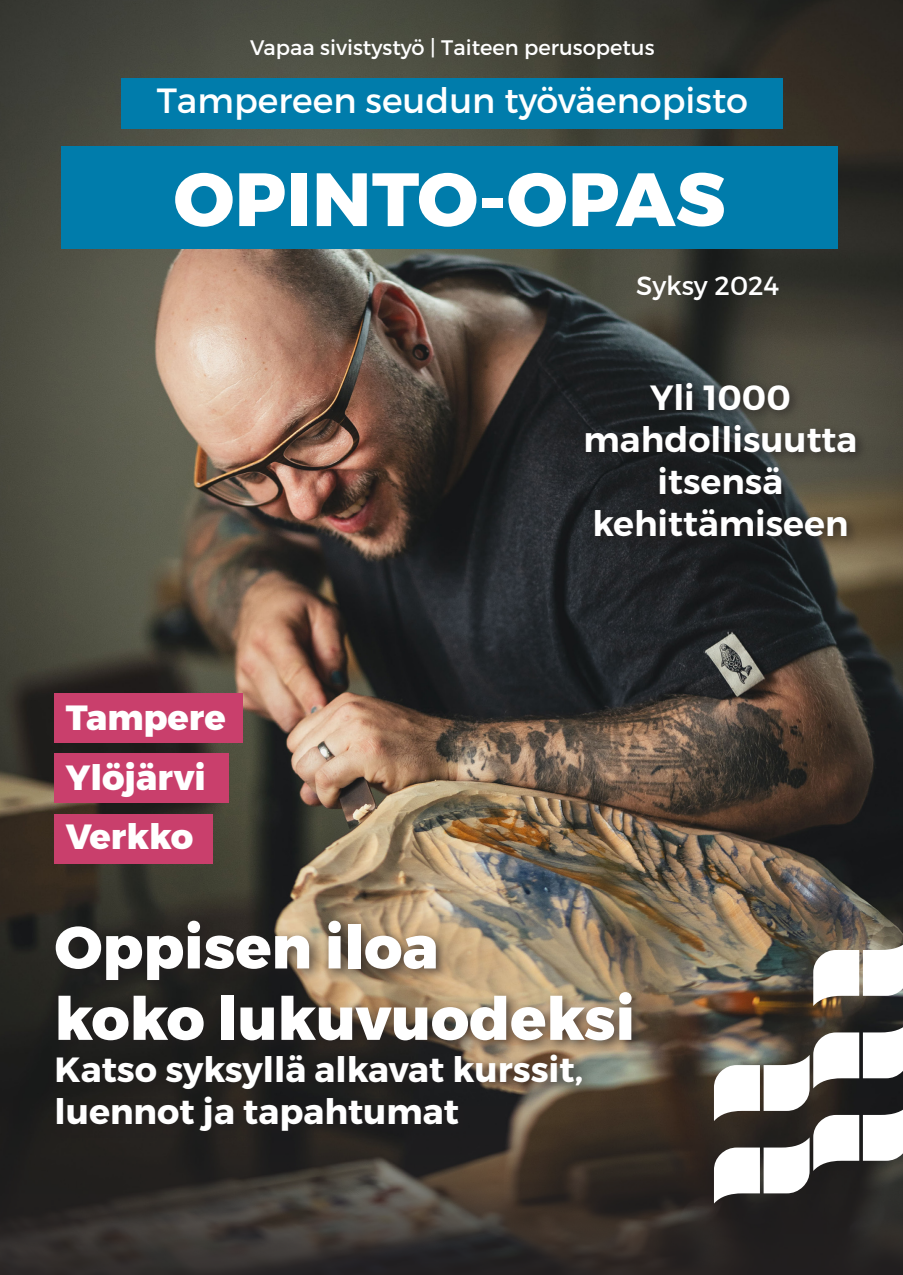
<style>
.page{position:relative;width:903px;height:1275px;background:#fff}
.page>*{position:absolute;margin:0;border:0;box-sizing:border-box;transform-origin:0 0}
.t1{font:800 75.25px "Montserrat";letter-spacing:.01em;color:#fff}
.t2{font:800 59.5px/71.4px "Montserrat";color:#fff}
.t3{font:700 35px/42px "Montserrat";color:#fff}
.t4{font:600 35px/42px "Montserrat";color:#fff;text-align:center}
.t5{font:35px "Montserrat";color:#fff}
.t6{font:800 35px/59.5px "Montserrat";color:#fff}
.t7{font:26.25px "Montserrat";color:#fff}
.t8{font:21px "Montserrat";color:#fff}
</style>
<div class="page">
<img style="left:0;top:0;width:903px;height:949px">
<svg style="left:0;top:949px;width:903px;height:326px;background:#36302b"></svg>
<div style="left:61px;top:146px;width:777px;height:102px;background:#007cab"></div>
<div style="left:122px;top:78px;width:661px;height:51px;background:#007cab"></div>
<div style="left:49px;top:914px;width:598px;height:231px;background:#231f20;opacity:.75"></div>
<div style="left:580px;top:378px;width:288px;height:171px;background:#231f20;opacity:.75"></div>
<div style="left:55px;top:693px;width:188px;height:50px;background:#c93f6c"></div>
<div style="left:55px;top:753px;width:174px;height:50px;background:#c93f6c"></div>
<div style="left:55px;top:814px;width:158px;height:50px;background:#c93f6c"></div>
<svg style="left:714px;top:1022px;width:189px;height:181px"></svg>
<svg style="left:813px;top:940px;width:90px;height:66px"></svg>
<h3 class="t8" style="left:250px;top:34px;width:406px">Vapaa sivistystyö | Taiteen perusopetus</h3>
<h1 class="t5" style="left:157px;top:79px;width:593px">Tampereen seudun työväenopisto</h1>
<h2 class="t1" style="left:174px;top:152px;width:553px">OPINTO-OPAS</h2>
<h3 class="t7" style="left:636px;top:269px;width:145px">Syksy 2024</h3>
<p class="t6" style="left:66px;top:689px;width:162px">Tampere<br>Ylöjärvi<br>Verkko</p>
<p class="t4" style="left:583px;top:377px;width:275px">Yli 1000 mahdollisuutta itsensä kehittämiseen</p>
<h2 class="t2" style="left:55px;top:913px;width:582px">Oppisen iloa<br>koko lukuvuodeksi</h2>
<p class="t3" style="left:55px;top:1049px;width:530px">Katso syksyllä alkavat kurssit, luennot ja tapahtumat</p>
</div>
